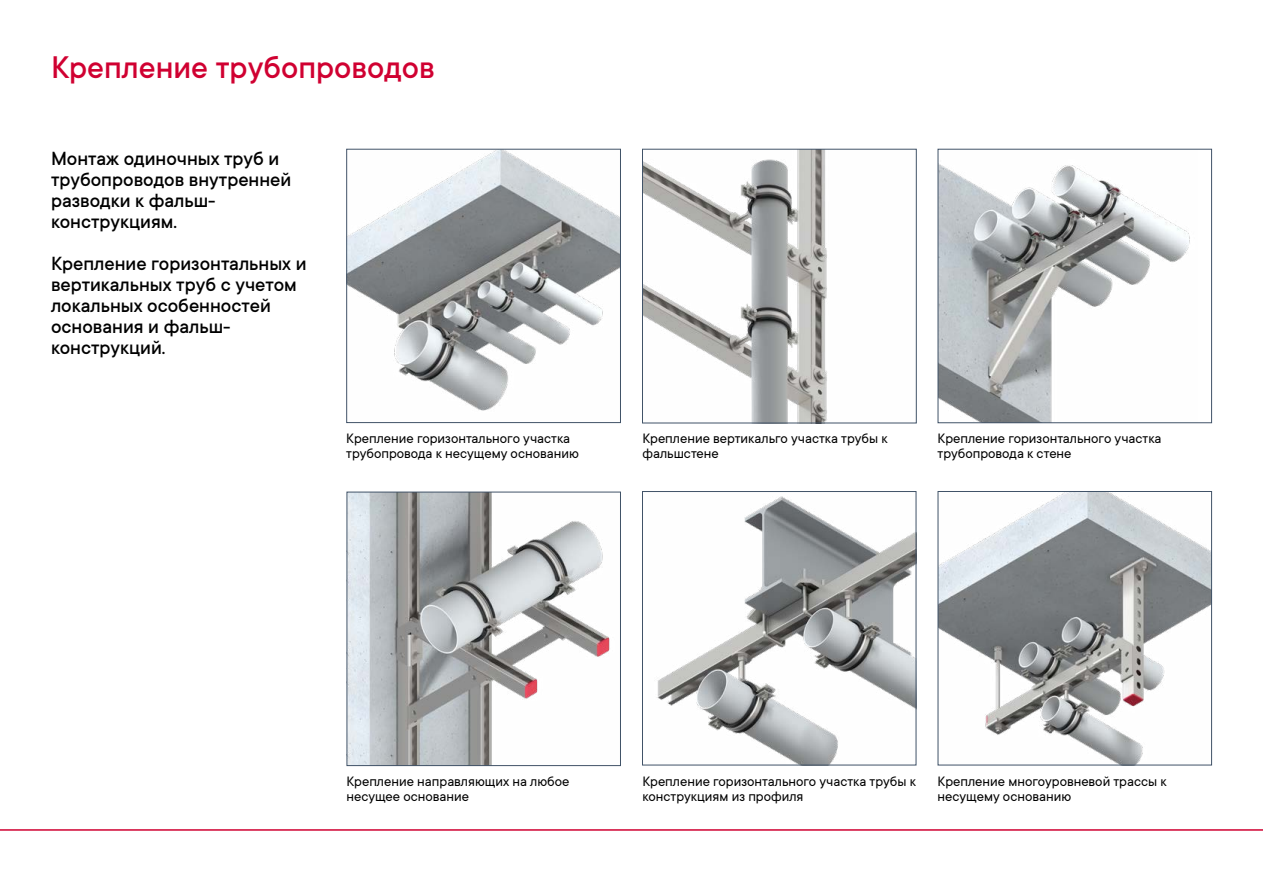
<style>
.page{position:relative;width:1263px;height:893px;background:#fff}
.page>*{position:absolute;margin:0;border:0;box-sizing:border-box;transform-origin:0 0}
.t1{font:500 34.5px "TT Commons";color:#d00031}
.t2{font:500 21px/21px "TT Commons";color:#000}
.t3{font:15px/15px "TT Commons";color:#000}
</style>
<div class="page">
<img style="left:940px;top:164px;width:250px;height:257px">
<div style="left:938px;top:149px;width:274px;height:274px;border:1px solid #415368"></div>
<img style="left:644px;top:151px;width:183px;height:270px">
<div style="left:642px;top:149px;width:274px;height:274px;border:1px solid #415368"></div>
<img style="left:348px;top:151px;width:271px;height:260px">
<div style="left:346px;top:149px;width:275px;height:274px;border:1px solid #415368"></div>
<img style="left:940px;top:493px;width:270px;height:270px">
<div style="left:938px;top:491px;width:274px;height:274px;border:1px solid #415368"></div>
<img style="left:657px;top:496px;width:257px;height:267px">
<div style="left:642px;top:491px;width:274px;height:274px;border:1px solid #415368"></div>
<img style="left:349px;top:494px;width:261px;height:270px">
<div style="left:347px;top:492px;width:274px;height:274px;border:1px solid #415368"></div>
<hr style="left:0;top:829px;width:1263px;height:2px;background:#d00031">
<h1 class="t1" style="left:51px;top:46px;width:385px">Крепление трубопроводов</h1>
<h2 class="t2" style="left:51px;top:148px;width:242px">Монтаж одиночных труб и трубопроводов внутренней разводки к фальш&shy;конструкциям.</h2>
<h2 class="t2" style="left:51px;top:253px;width:257px">Крепление горизонтальных и вертикальных труб с учетом локальных особенностей основания и фальш&shy;конструкций.</h2>
<p class="t3" style="left:346px;top:431px;width:234px">Крепление горизонтального участка трубопровода к несущему основанию</p>
<p class="t3" style="left:642px;top:431px;width:247px">Крепление вертикальго участка трубы к фальшстене</p>
<p class="t3" style="left:938px;top:431px;width:225px">Крепление горизонтального участка трубопровода к стене</p>
<p class="t3" style="left:346px;top:773px;width:224px">Крепление направляющих на любое несущее основание</p>
<p class="t3" style="left:642px;top:773px;width:275px">Крепление горизонтального участка трубы к конструкциям из профиля</p>
<p class="t3" style="left:938px;top:773px;width:231px">Крепление многоуровневой трассы к несущему основанию</p>
</div>
